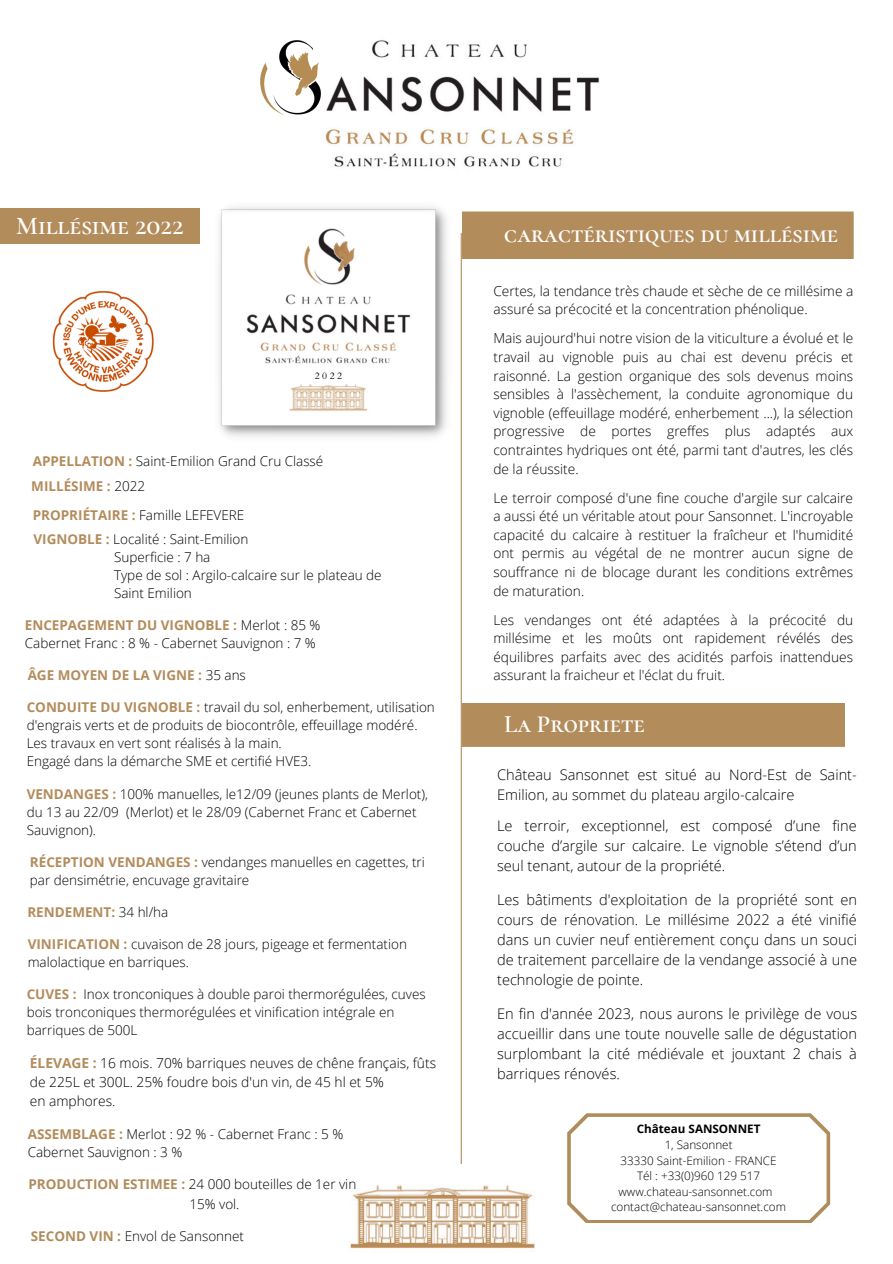
<style>
.page{position:relative;width:893px;height:1264px;background:#fff}
.page>*{position:absolute;margin:0;border:0;box-sizing:border-box;transform-origin:0 0}
.t1{font:600 25.65px "Cormorant SC";color:#fff}
.t2{font:600 24.6px "Cormorant SC";color:#fff}
.t3{font:300 14.55px/20.1px "Open Sans";color:#000;text-align:justify}
.t4{font:300 13.8px/19px "Open Sans";color:#000}
.t5{font:300 13.65px/18.6px "Open Sans";color:#000;text-align:justify}
.t6{font:300 13.5px/18px "Open Sans";color:#000}
.t7{font:300 13.5px/18px "Open Sans";color:#020304}
.t8{font:700 13.5px "Open Sans";color:#b38c5c}
.t9{font:300 11.7px/15.6px "Open Sans";color:#000;text-align:center}
.t10{font:700 11.7px "Open Sans";color:#000}
.t11{font:9.6px "Cardo";color:#000}
.s1{font-weight:700;color:#b38c5c}
.s2{font-weight:300;color:#000}
.s3{color:#020304}
.s4{font-weight:700;color:#af8c5c}
</style>
<div class="page">
<img style="left:219px;top:207px;width:228px;height:230px">
<div style="left:0;top:208px;width:200px;height:36px;background:#b38c5c"></div>
<hr style="left:460px;top:233px;width:2px;height:967px;background:#b38c5c">
<div style="left:462px;top:211px;width:391px;height:48px;background:#b38c5c"></div>
<img style="left:350px;top:1164px;width:185px;height:85px">
<img style="left:325px;top:40px;width:275px;height:127px">
<img style="left:260px;top:40px;width:82px;height:80px">
<div style="left:309px;top:369px;width:37px;height:12px;background:#fff"></div>
<svg style="left:567px;top:1113px;width:263px;height:110px"></svg>
<img style="left:52px;top:290px;width:102px;height:102px">
<div style="left:462px;top:703px;width:382px;height:43px;background:#b38c5c"></div>
<h1 class="t1" style="left:16px;top:210px;width:169px">Millésime 2022</h1>
<p class="t11" style="left:315px;top:369px;width:29px">2 0 2 2</p>
<p class="t6" style="left:31px;top:448px;width:293px;line-height:24.9px"><span class="s1">APPELLATION :</span> Saint-Emilion Grand Cru Classé<br><span class="s1">MILLÉSIME :</span> 2022</p>
<p class="t6" style="left:33px;top:505px;width:213px"><span class="s1">PROPRIÉTAIRE :</span> Famille LEFEVERE</p>
<p class="t6" style="left:114px;top:529px;width:269px;text-indent:-81px"><span class="s1">VIGNOBLE :</span> Localité : Saint-Emilion<br>Superficie : 7 ha<br>Type de sol : Argilo-calcaire sur le plateau de<br>Saint Emilion</p>
<p class="t6" style="left:25px;top:616px;width:297px"><span class="s1">ENCEPAGEMENT DU VIGNOBLE :</span> Merlot : 85 %<br>Cabernet Franc : 8 % - Cabernet Sauvignon : 7 %</p>
<p class="t8" style="left:28px;top:665px;width:220px">ÂGE MOYEN DE LA VIGNE : <span class="s2">35 ans</span></p>
<p class="t6" style="left:27px;top:698px;width:409px"><span class="s1">CONDUITE DU VIGNOBLE :</span> travail du sol, enherbement, utilisation d'engrais verts et de produits de biocontrôle, effeuillage modéré.<br>Les travaux en vert sont réalisés à la main.<br>Engagé dans la démarche SME et certifié HVE3.</p>
<p class="t6" style="left:27px;top:784px;width:403px"><span class="s1">VENDANGES :</span> 100% manuelles, le12/09 (jeunes plants de Merlot), du 13 au 22/09 (Merlot) et le 28/09 (Cabernet Franc et Cabernet<br>Sauvignon).</p>
<p class="t6" style="left:30px;top:852px;width:396px"><span class="s1">RÉCEPTION VENDANGES :</span> <span class="s3">v</span>endanges manuelles en cagettes, tri par densimétrie, encuvage gravitaire</p>
<p class="t8" style="left:27px;top:902px;width:142px">RENDEMENT: <span class="s2">34 hl/ha</span></p>
<p class="t6" style="left:28px;top:934px;width:381px"><span class="s1">VINIFICATION :</span> cuvaison de 28 jours, pigeage et fermentation malolactique en barriques.</p>
<p class="t7" style="left:27px;top:984px;width:400px"><span class="s1">CUVES :</span> Inox tronconiques à double paroi thermorégulées, cuves bois tronconiques thermorégulées et vinification intégrale en barriques de 500L</p>
<p class="t4" style="left:30px;top:1053px;width:407px"><span class="s1">ÉLEVAGE :</span> 16 mois. 70% barriques neuves de chêne français, fûts de 225L et 300L. 25% foudre bois d'un vin, de 45 hl et 5%<br>en amphores.</p>
<p class="t6" style="left:28px;top:1124px;width:317px"><span class="s1">ASSEMBLAGE :</span> Merlot : 92 % - Cabernet Franc : 5 %<br>Cabernet Sauvignon : 3 %</p>
<p class="t6" style="left:28px;top:1174px;width:329px"><span class="s4">PRODUCTION ESTIMEE :</span> 24 000 bouteilles de 1er vin</p>
<p class="t6" style="left:189px;top:1194px;width:52px">15% vol.</p>
<p class="t7" style="left:31px;top:1226px;width:215px"><span class="s4">SECOND VIN :</span> Envol de Sansonnet</p>
<h2 class="t2" style="left:504px;top:219px;width:335px">caractéristiques du millésime</h2>
<p class="t5" style="left:493px;top:281px;width:361px">Certes, la tendance très chaude et sèche de ce millésime a assuré sa précocité et la concentration phénolique.</p>
<p class="t5" style="left:493px;top:329px;width:361px">Mais aujourd'hui notre vision de la viticulture a évolué et le travail au vignoble puis au chai est devenu précis et raisonné. La gestion organique des sols devenus moins sensibles à l'assèchement, la conduite agronomique du vignoble (effeuillage modéré, enherbement ...), la sélection progressive de portes greffes plus adaptés aux contraintes hydriques ont été, parmi tant d'autres, les clés de la réussite.</p>
<p class="t5" style="left:493px;top:488px;width:361px">Le terroir composé d'une fine couche d'argile sur calcaire a aussi été un véritable atout pour Sansonnet. L'incroyable capacité du calcaire à restituer la fraîcheur et l'humidité ont permis au végétal de ne montrer aucun signe de souffrance ni de blocage durant les conditions extrêmes de maturation.</p>
<p class="t5" style="left:493px;top:610px;width:361px">Les vendanges ont été adaptées à la précocité du millésime et les moûts ont rapidement révélés des équilibres parfaits avec des acidités parfois inattendues assurant la fraicheur et l'éclat du fruit.</p>
<h2 class="t2" style="left:504px;top:709px;width:142px">La Propriete</h2>
<p class="t3" style="left:497px;top:763px;width:361px">Château Sansonnet est situé au Nord-Est de Saint-<br>Emilion, au sommet du plateau argilo-calcaire</p>
<p class="t3" style="left:497px;top:815px;width:361px">Le terroir, exceptionnel, est composé d’une fine couche d’argile sur calcaire. Le vignoble s’étend d’un seul tenant, autour de la propriété.</p>
<p class="t3" style="left:497px;top:889px;width:361px">Les bâtiments d'exploitation de la propriété sont en cours de rénovation. Le millésime 2022 a été vinifié dans un cuvier neuf entièrement conçu dans un souci de traitement parcellaire de la vendange associé à une technologie de pointe.</p>
<p class="t3" style="left:497px;top:1003px;width:361px">En fin d'année 2023, nous aurons le privilège de vous accueillir dans une toute nouvelle salle de dégustation surplombant la cité médiévale et jouxtant 2 chais à barriques rénovés.</p>
<p class="t10" style="left:636px;top:1120px;width:125px">Château SANSONNET</p>
<p class="t9" style="left:611px;top:1136px;width:177px">1, Sansonnet<br>33330 Saint-Emilion - FRANCE<br>Tél : +33(0)960 129 517 www.chateau-sansonnet.com contact@chateau-sansonnet.com</p>
</div>
